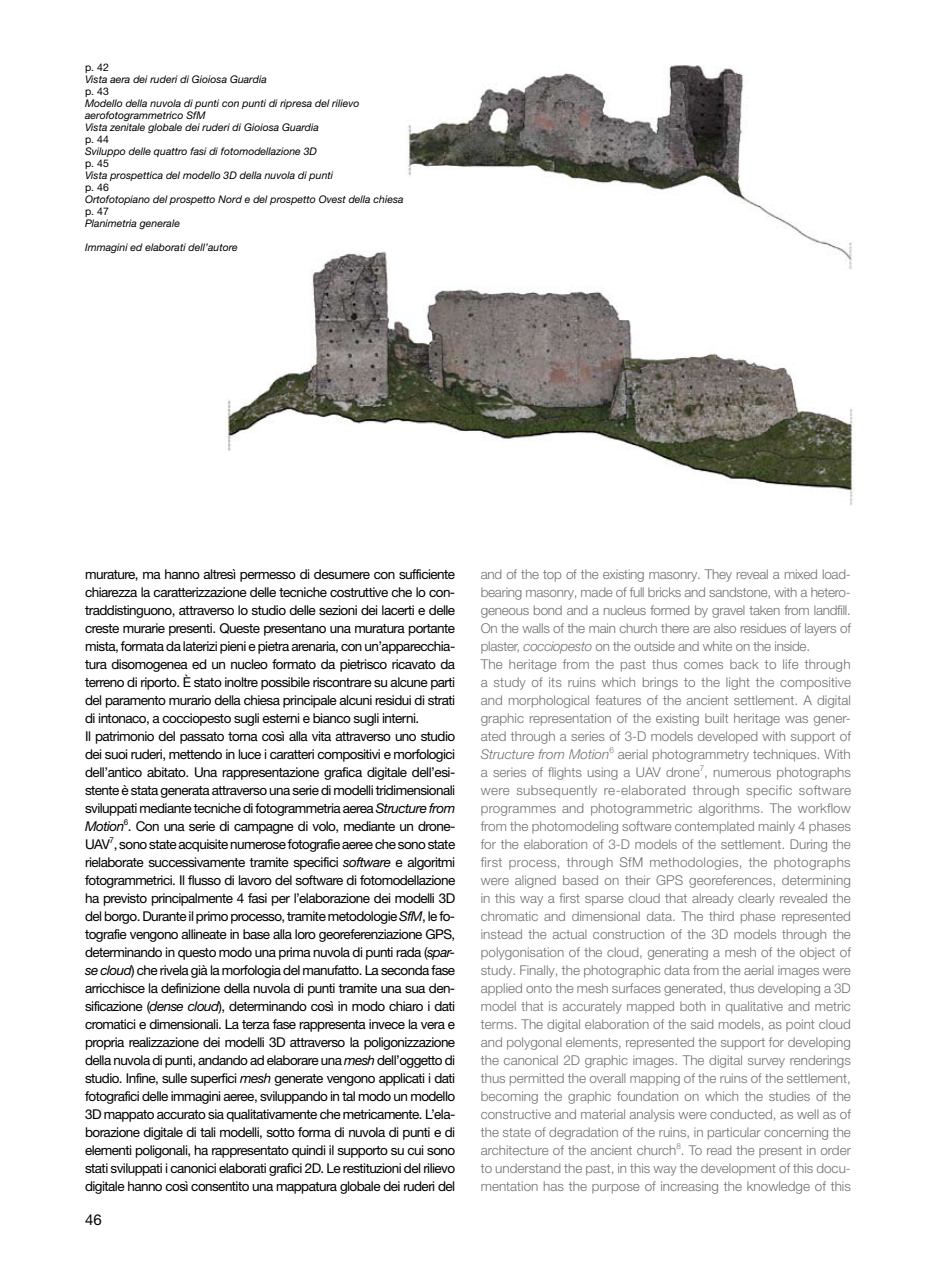
<style>
.page{position:relative;width:936px;height:1263px;background:#fff}
.page>*{position:absolute;margin:0;border:0;box-sizing:border-box;transform-origin:0 0}
.t1{font:15px "Helvetica Neue LT Pro";color:#000}
.t2{font:13.5px/18px "Helvetica Neue LT Pro";letter-spacing:-.04em;color:#000}
.t3{font:300 13.5px/18px "Helvetica Neue LT Pro";color:#707173}
.t4{font:italic 10.5px/12px "Helvetica Neue LT Pro";color:#000}
.t5{font:10.5px "Helvetica Neue LT Pro";color:#000}
.s1{font-style:italic}
</style>
<div class="page">
<img style="left:226px;top:251px;width:628px;height:255px">
<img style="left:405px;top:65px;width:449px;height:205px">
<p class="t5" style="left:85px;top:61px;width:25px">p. 42</p>
<p class="t4" style="left:85px;top:73px;width:183px">Vista aera dei ruderi di Gioiosa Guardia</p>
<p class="t5" style="left:85px;top:85px;width:25px">p. 43</p>
<p class="t4" style="left:85px;top:97px;width:276px">Modello della nuvola di punti con punti di ripresa del rilievo aerofotogrammetrico SfM<br>Vista zenitale globale dei ruderi di Gioiosa Guardia</p>
<p class="t5" style="left:85px;top:133px;width:25px">p. 44</p>
<p class="t4" style="left:85px;top:145px;width:233px">Sviluppo delle quattro fasi di fotomodellazione 3D</p>
<p class="t5" style="left:85px;top:157px;width:25px">p. 45</p>
<p class="t4" style="left:85px;top:169px;width:249px">Vista prospettica del modello 3D della nuvola di punti</p>
<p class="t5" style="left:85px;top:181px;width:25px">p. 46</p>
<p class="t4" style="left:85px;top:193px;width:320px">Ortofotopiano del prospetto Nord e del prospetto Ovest della chiesa</p>
<p class="t5" style="left:85px;top:205px;width:25px">p. 47</p>
<p class="t4" style="left:85px;top:217px;width:96px">Planimetria generale</p>
<p class="t4" style="left:85px;top:241px;width:154px">Immagini ed elaborati dell’autore</p>
<p class="t2" style="left:85px;top:564px;width:372px">murature, ma hanno altresì permesso di desumere con sufficiente chiarezza la caratterizzazione delle tecniche costruttive che lo con&shy;traddistinguono, attraverso lo studio delle sezioni dei lacerti e delle creste murarie presenti. Queste presentano una muratura portante mista, formata da laterizi pieni e pietra arenaria, con un’apparecchia&shy;tura disomogenea ed un nucleo formato da pietrisco ricavato da terreno di riporto. È stato inoltre possibile riscontrare su alcune parti del paramento murario della chiesa principale alcuni residui di strati di intonaco, a cocciopesto sugli esterni e bianco sugli interni.<br>Il patrimonio del passato torna così alla vita attraverso uno studio dei suoi ruderi, mettendo in luce i caratteri compositivi e morfologici dell’antico abitato. Una rappresentazione grafica digitale dell’esi&shy;stente è stata generata attraverso una serie di modelli tridimensionali sviluppati mediante tecniche di fotogrammetria aerea <span class="s1">Structure from Motion</span><sup>6</sup>. Con una serie di campagne di volo, mediante un drone-UAV<sup>7</sup>, sono state acquisite numerose fotografie aeree che sono state rielaborate successivamente tramite specifici <span class="s1">software</span> e algoritmi fotogrammetrici. Il flusso di lavoro del software di fotomodellazione ha previsto principalmente 4 fasi per l’elaborazione dei modelli 3D del borgo. Durante il primo processo, tramite metodologie <span class="s1">SfM</span>, le fo&shy;tografie vengono allineate in base alla loro georeferenziazione GPS, determinando in questo modo una prima nuvola di punti rada (<span class="s1">spar&shy;se cloud</span>) che rivela già la morfologia del manufatto. La seconda fase arricchisce la definizione della nuvola di punti tramite una sua den&shy;sificazione (<span class="s1">dense cloud</span>), determinando così in modo chiaro i dati cromatici e dimensionali. La terza fase rappresenta invece la vera e propria realizzazione dei modelli 3D attraverso la poligonizzazione della nuvola di punti, andando ad elaborare una <span class="s1">mesh</span> dell’oggetto di studio. Infine, sulle superfici <span class="s1">mesh</span> generate vengono applicati i dati fotografici delle immagini aeree, sviluppando in tal modo un modello 3D mappato accurato sia qualitativamente che metricamente. L’ela&shy;borazione digitale di tali modelli, sotto forma di nuvola di punti e di elementi poligonali, ha rappresentato quindi il supporto su cui sono stati sviluppati i canonici elaborati grafici 2D. Le restituzioni del rilievo digitale hanno così consentito una mappatura globale dei ruderi del</p>
<p class="t3" style="left:480px;top:564px;width:372px">and of the top of the existing masonry. They reveal a mixed load&shy;bearing masonry, made of full bricks and sandstone, with a hetero&shy;geneous bond and a nucleus formed by gravel taken from landfill.<br>On the walls of the main church there are also residues of layers of plaster, <span class="s1">cocciopesto</span> on the outside and white on the inside.<br>The heritage from the past thus comes back to life through a study of its ruins which brings to the light the compositive and morphological features of the ancient settlement. A digital graphic representation of the existing built heritage was gener&shy;ated through a series of 3-D models developed with support of <span class="s1">Structure from Motion</span><sup>6</sup> aerial photogrammetry techniques. With a series of flights using a UAV drone<sup>7</sup>, numerous photographs were subsequently re-elaborated through specific software programmes and photogrammetric algorithms. The workflow from the photomodeling software contemplated mainly 4 phases for the elaboration of 3-D models of the settlement. During the first process, through SfM methodologies, the photographs were aligned based on their GPS georeferences, determining in this way a first sparse cloud that already clearly revealed the chromatic and dimensional data. The third phase represented instead the actual construction of the 3D models through the polygonisation of the cloud, generating a mesh of the object of study. Finally, the photographic data from the aerial images were applied onto the mesh surfaces generated, thus developing a 3D model that is accurately mapped both in qualitative and metric terms. The digital elaboration of the said models, as point cloud and polygonal elements, represented the support for developing the canonical 2D graphic images. The digital survey renderings thus permitted the overall mapping of the ruins of the settlement, becoming the graphic foundation on which the studies of the constructive and material analysis were conducted, as well as of the state of degradation of the ruins, in particular concerning the architecture of the ancient church<sup>8</sup>. To read the present in order to understand the past, in this way the development of this docu&shy;mentation has the purpose of increasing the knowledge of this</p>
<p class="t1" style="left:85px;top:1210px;width:18px">46</p>
</div>
